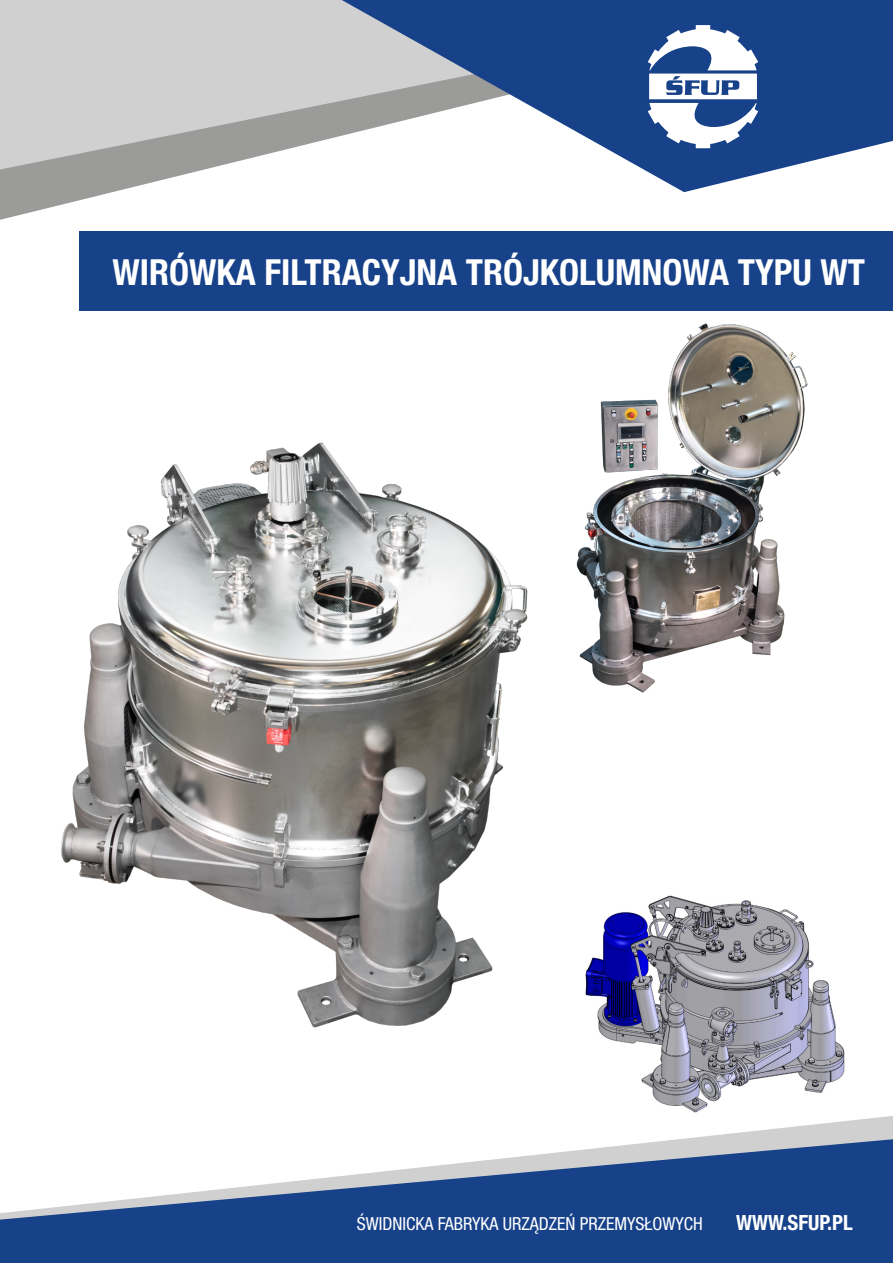
<style>
.page{position:relative;width:893px;height:1263px;background:#fff}
.page>*{position:absolute;margin:0;border:0;box-sizing:border-box;transform-origin:0 0}
.t1{font:700 condensed 36px "Helvetica Neue LT Pro";color:#fff}
.t2{font:700 condensed 21px "Helvetica Neue LT Pro";color:#fff}
.t3{font:condensed 18px "Helvetica Neue LT Pro";color:#fff}
</style>
<div class="page">
<img style="left:585px;top:895px;width:260px;height:218px">
<img style="left:61px;top:442px;width:467px;height:586px">
<img style="left:576px;top:323px;width:232px;height:370px">
<div style="left:80px;top:231px;width:813px;height:80px;background:#174289"></div>
<svg style="left:692px;top:1116px;width:201px;height:22px"></svg>
<svg style="left:0;top:1138px;width:893px;height:125px;fill:#174289"></svg>
<svg style="left:0;top:172px;width:685px;height:48px"></svg>
<svg style="left:0;top:0;width:319px;height:172px;fill:#d0d0d0"></svg>
<svg style="left:319px;top:0;width:574px;height:192px;fill:#174289"></svg>
<svg style="left:648px;top:25px;width:110px;height:123px"></svg>
<p class="t1" style="left:112px;top:259px;width:754px">WIRÓWKA FILTRACYJNA TRÓJKOLUMNOWA TYPU WT</p>
<p class="t3" style="left:357px;top:1216px;width:347px">ŚWIDNICKA FABRYKA URZĄDZEŃ PRZEMYSŁOWYCH</p>
<p class="t2" style="left:736px;top:1214px;width:118px">WWW.SFUP.PL</p>
</div>
